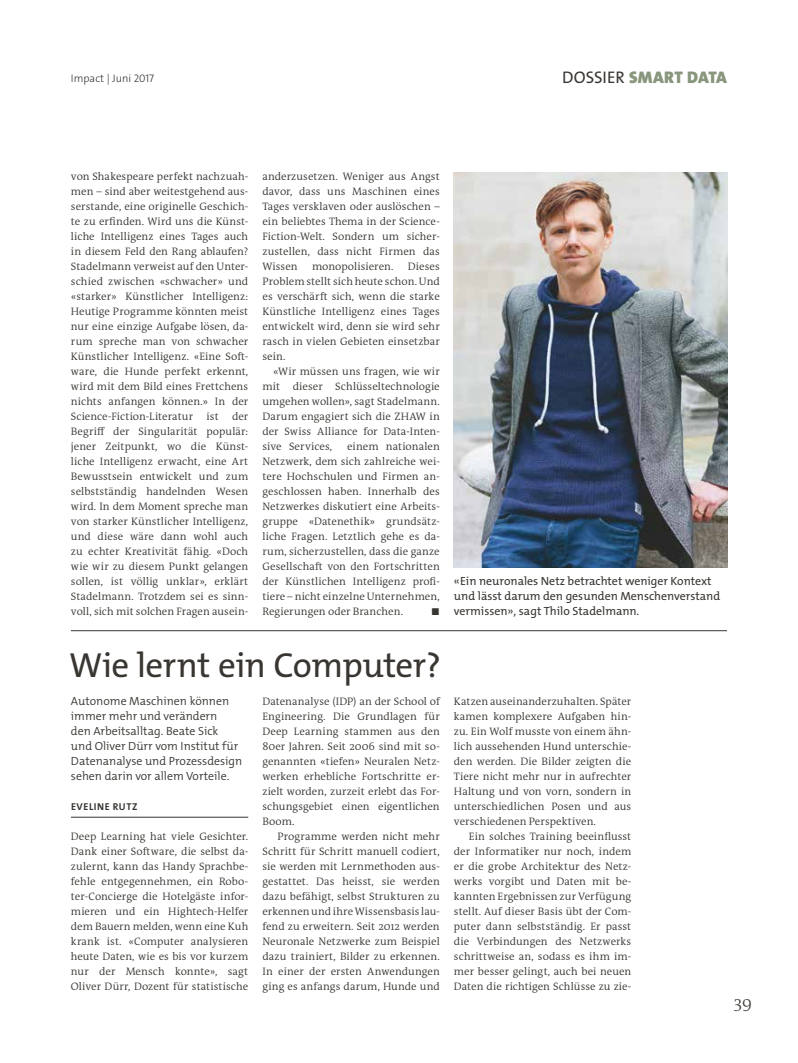
<style>
.page{position:relative;width:798px;height:1063px;background:#fff}
.page>*{position:absolute;margin:0;border:0;box-sizing:border-box;transform-origin:0 0}
.t1{font:35px "The Mix Os F";letter-spacing:-.015em;color:#393632}
.t2{font:300 17.5px "The Antiqua B W3";color:#393632}
.t3{font:900 16.88px "The Sans Os F";letter-spacing:.01em;color:#88967d}
.t4{font:300 11.88px/15px "The Mix Os F";color:#393632}
.t5{font:11.88px/15px "The Mix Os F";color:#393632}
.t6{font:300 11px "The Sans Os F";color:#393632}
.t7{font:300 10.88px/15px "The Antiqua B W4";letter-spacing:.005em;color:#393632;text-align:justify}
.t8{font:700 10px "The Mix Os F";letter-spacing:.06em;color:#393632}
.t9{font:800 10px "The Mix Os F";color:#393632}
.s1{font-weight:400;color:#393632}
</style>
<div class="page">
<hr style="left:71px;top:817px;width:177px;height:1px;background:#393632">
<hr style="left:71px;top:630px;width:655px;height:1px;background:#393632">
<img style="left:454px;top:173px;width:272px;height:395px">
<p class="t6" style="left:71px;top:72px;width:85px">Impact | Juni 2017</p>
<h3 class="t3" style="left:562px;top:67px;width:166px"><span class="s1">DOSSIER</span> SMART DATA</h3>
<p class="t7" style="left:71px;top:169px;width:179px">von Shakespeare perfekt nachzuah&shy;men – sind aber weitestgehend aus&shy;serstande, eine originelle Geschich&shy;te zu erfinden. Wird uns die Künst&shy;liche Intelligenz eines Tages auch in diesem Feld den Rang ablaufen?<br>Stadelmann verweist auf den Unter&shy;schied zwischen «schwacher» und «starker» Künstlicher Intelligenz:<br>Heutige Programme könnten meist nur eine einzige Aufgabe lösen, da&shy;rum spreche man von schwacher Künstlicher Intelligenz. «Eine Soft&shy;ware, die Hunde perfekt erkennt, wird mit dem Bild eines Frettchens nichts anfangen können.» In der Science-Fiction-Literatur ist der Begriff der Singularität populär: jener Zeitpunkt, wo die Künst&shy;liche Intelligenz erwacht, eine Art Bewusstsein entwickelt und zum selbstständig handelnden Wesen wird. In dem Moment spreche man von starker Künstlicher Intelligenz, und diese wäre dann wohl auch zu echter Kreativität fähig. «Doch wie wir zu diesem Punkt gelangen sollen, ist völlig unklar», erklärt Stadelmann. Trotzdem sei es sinn&shy;voll, sich mit solchen Fragen ausein-</p>
<p class="t7" style="left:262px;top:169px;width:179px">anderzusetzen. Weniger aus Angst davor, dass uns Maschinen eines Tages versklaven oder auslöschen – ein beliebtes Thema in der Science-Fiction-Welt. Sondern um sicher&shy;zustellen, dass nicht Firmen das Wissen</p>
<p class="t7" style="left:312px;top:259px;width:83px">monopolisieren.</p>
<p class="t7" style="left:262px;top:259px;width:179px;text-indent:145px">Dieses Problem stellt sich heute schon. Und es verschärft sich, wenn die starke Künstliche Intelligenz eines Tages entwickelt wird, denn sie wird sehr rasch in vielen Gebieten einsetzbar sein.</p>
<p class="t7" style="left:262px;top:364px;width:179px;text-indent:11px">«Wir müssen uns fragen, wie wir mit dieser Schlüsseltechnologie umgehen wollen», sagt Stadelmann.<br>Darum engagiert sich die ZHAW in der Swiss Alliance for Data-Inten&shy;sive Services,</p>
<p class="t7" style="left:262px;top:439px;width:179px;text-indent:85px">einem nationalen Netzwerk, dem sich zahlreiche wei&shy;tere Hochschulen und Firmen an&shy;geschlossen haben. Innerhalb des Netzwerkes diskutiert eine Arbeits&shy;gruppe «Datenethik» grundsätz&shy;liche Fragen. Letztlich gehe es da&shy;rum, sicherzustellen, dass die ganze Gesellschaft von den Fortschritten der Künstlichen Intelligenz profi&shy;tiere – nicht einzelne Unternehmen, Regierungen oder Branchen.</p>
<p class="t9" style="left:431px;top:605px;width:10px">◼</p>
<h1 class="t1" style="left:69px;top:643px;width:373px">Wie lernt ein Computer?</h1>
<p class="t4" style="left:71px;top:694px;width:173px">Autonome Maschinen können immer mehr und verändern<br>den Arbeitsalltag. Beate Sick und Oliver Dürr vom Institut für<br>Datenanalyse und Prozessdesign sehen darin vor allem Vorteile.</p>
<p class="t8" style="left:71px;top:800px;width:68px">EVELINE RUTZ</p>
<p class="t7" style="left:71px;top:829px;width:179px">Deep Learning hat viele Gesichter.<br>Dank einer Software, die selbst da&shy;zulernt, kann das Handy Sprachbe&shy;fehle entgegennehmen, ein Robo&shy;ter-Concierge die Hotelgäste infor&shy;mieren und ein Hightech-Helfer dem Bauern melden, wenn eine Kuh krank ist. «Computer analysieren heute Daten, wie es bis vor kurzem nur der Mensch konnte», sagt Oliver Dürr, Dozent für statistische</p>
<p class="t7" style="left:262px;top:694px;width:179px">Datenanalyse (IDP) an der School of Engineering. Die Grundlagen für Deep Learning stammen aus den 80er Jahren. Seit 2006 sind mit so&shy;genannten «tiefen» Neuralen Netz&shy;werken erhebliche Fortschritte er&shy;zielt worden, zurzeit erlebt das For&shy;schungsgebiet einen eigentlichen Boom.</p>
<p class="t7" style="left:262px;top:829px;width:179px;text-indent:15px">Programme werden nicht mehr Schritt für Schritt manuell codiert, sie werden mit Lernmethoden aus&shy;gestattet. Das heisst, sie werden dazu befähigt, selbst Strukturen zu erkennen und ihre Wissensbasis lau&shy;fend zu erweitern. Seit 2012 werden Neuronale Netzwerke zum Beispiel dazu trainiert, Bilder zu erkennen.<br>In einer der ersten Anwendungen ging es anfangs darum, Hunde und</p>
<p class="t5" style="left:454px;top:574px;width:267px">«Ein neuronales Netz betrachtet weniger Kontext und lässt darum den gesunden Menschenverstand vermissen», sagt Thilo Stadelmann.</p>
<p class="t7" style="left:454px;top:694px;width:179px">Katzen auseinanderzuhalten. Später kamen komplexere Aufgaben hin&shy;zu. Ein Wolf musste von einem ähn&shy;lich aussehenden Hund unterschie&shy;den werden. Die Bilder zeigten die Tiere nicht mehr nur in aufrechter Haltung und von vorn, sondern in unterschiedlichen Posen und aus verschiedenen Perspektiven.</p>
<p class="t7" style="left:454px;top:829px;width:179px;text-indent:15px">Ein solches Training beeinflusst der Informatiker nur noch, indem er die grobe Architektur des Netz&shy;werks vorgibt und Daten mit be&shy;kannten Ergebnissen zur Verfügung stellt. Auf dieser Basis übt der Com&shy;puter dann selbstständig. Er passt die Verbindungen des Netzwerks schrittweise an, sodass es ihm im&shy;mer besser gelingt, auch bei neuen Daten die richtigen Schlüsse zu zie-</p>
<h2 class="t2" style="left:733px;top:994px;width:20px">39</h2>
</div>
